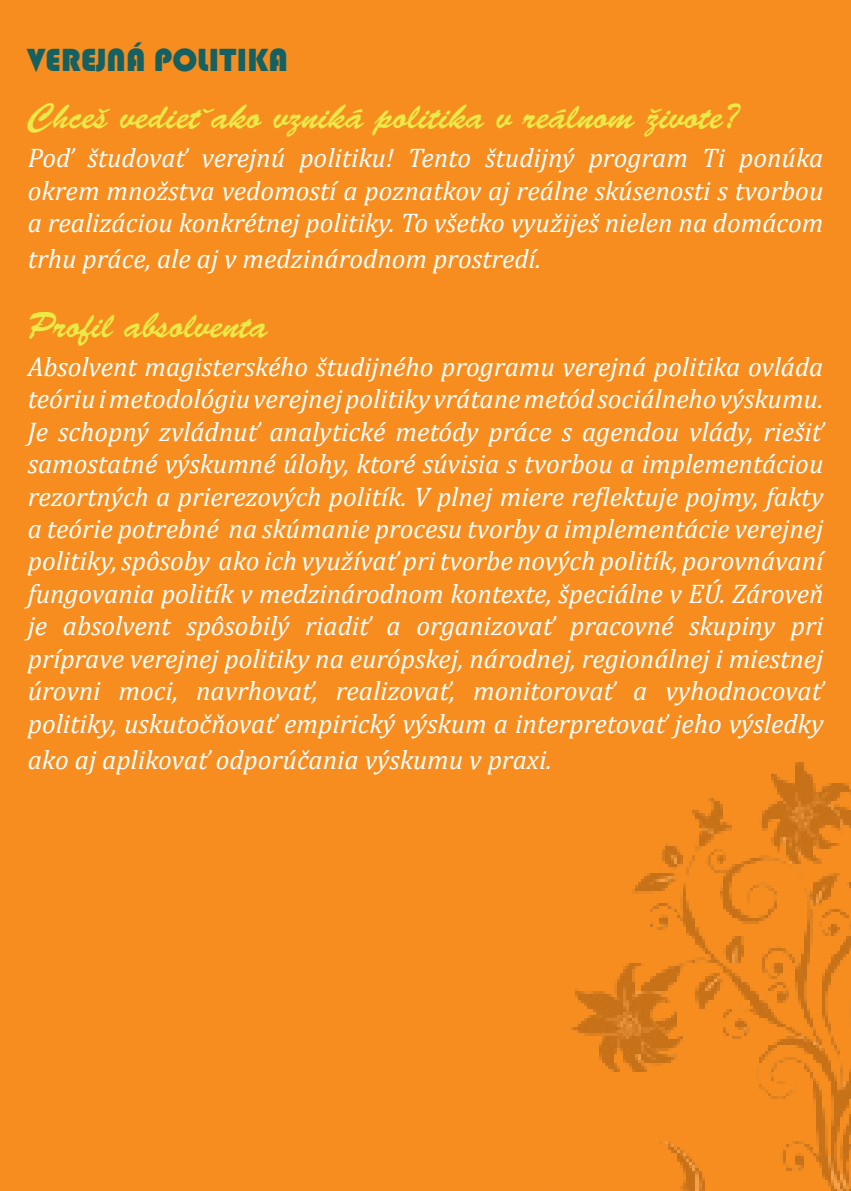
<style>
.page{position:relative;width:851px;height:1191px;background:#fff}
.page>*{position:absolute;margin:0;border:0;box-sizing:border-box;transform-origin:0 0}
.t1{font:36px "Brush Script Std";color:#ede947}
.t2{font:33px "Bauhaus 93";color:#156162}
.t3{font:italic 27px/32.4px "Cambria";color:#fff;text-align:justify}
</style>
<div class="page">
<div style="left:0;top:0;width:850px;height:1191px;background:#f78d1e"></div>
<img style="left:572px;top:762px;width:278px;height:429px">
<p class="t2" style="left:28px;top:41px;width:262px">VEREJNÁ POLITIKA</p>
<h1 class="t1" style="left:28px;top:96px;width:713px">Chceš vediet ako vzniká politika v reálnom živote?</h1>
<p class="t3" style="left:28px;top:140px;width:797px">Poď študovať verejnú politiku! Tento študijný program Ti ponúka okrem množstva vedomostí a poznatkov aj reálne skúsenosti s tvorbou a realizáciou konkrétnej politiky. To všetko využiješ nielen na domácom</p>
<p class="t3" style="left:28px;top:241px;width:515px">trhu práce, ale aj v medzinárodnom prostredí.</p>
<h1 class="t1" style="left:28px;top:305px;width:242px">Profil absolventa</h1>
<p class="t3" style="left:28px;top:349px;width:797px">Absolvent magisterského študijného programu verejná politika ovláda teóriu i metodológiu verejnej politiky vrátane metód sociálneho výskumu.<br>Je schopný zvládnuť analytické metódy práce s agendou vlády, riešiť samostatné výskumné úlohy, ktoré súvisia s tvorbou a implementáciou rezortných a prierezových politík. V plnej miere reflektuje pojmy, fakty a teórie potrebné na skúmanie procesu tvorby a implementácie verejnej politiky, spôsoby ako ich využívať pri tvorbe nových politík, porovnávaní fungovania politík v medzinárodnom kontexte, špeciálne v EÚ. Zároveň je absolvent spôsobilý riadiť a organizovať pracovné skupiny pri príprave verejnej politiky na európskej, národnej, regionálnej i miestnej úrovni moci, navrhovať, realizovať, monitorovať a vyhodnocovať politiky, uskutočňovať empirický výskum a interpretovať jeho výsledky</p>
<p class="t3" style="left:28px;top:742px;width:525px">ako aj aplikovať odporúčania výskumu v praxi.</p>
<h1 class="t1" style="left:200px;top:97px;width:14px">ˇ</h1>
</div>
